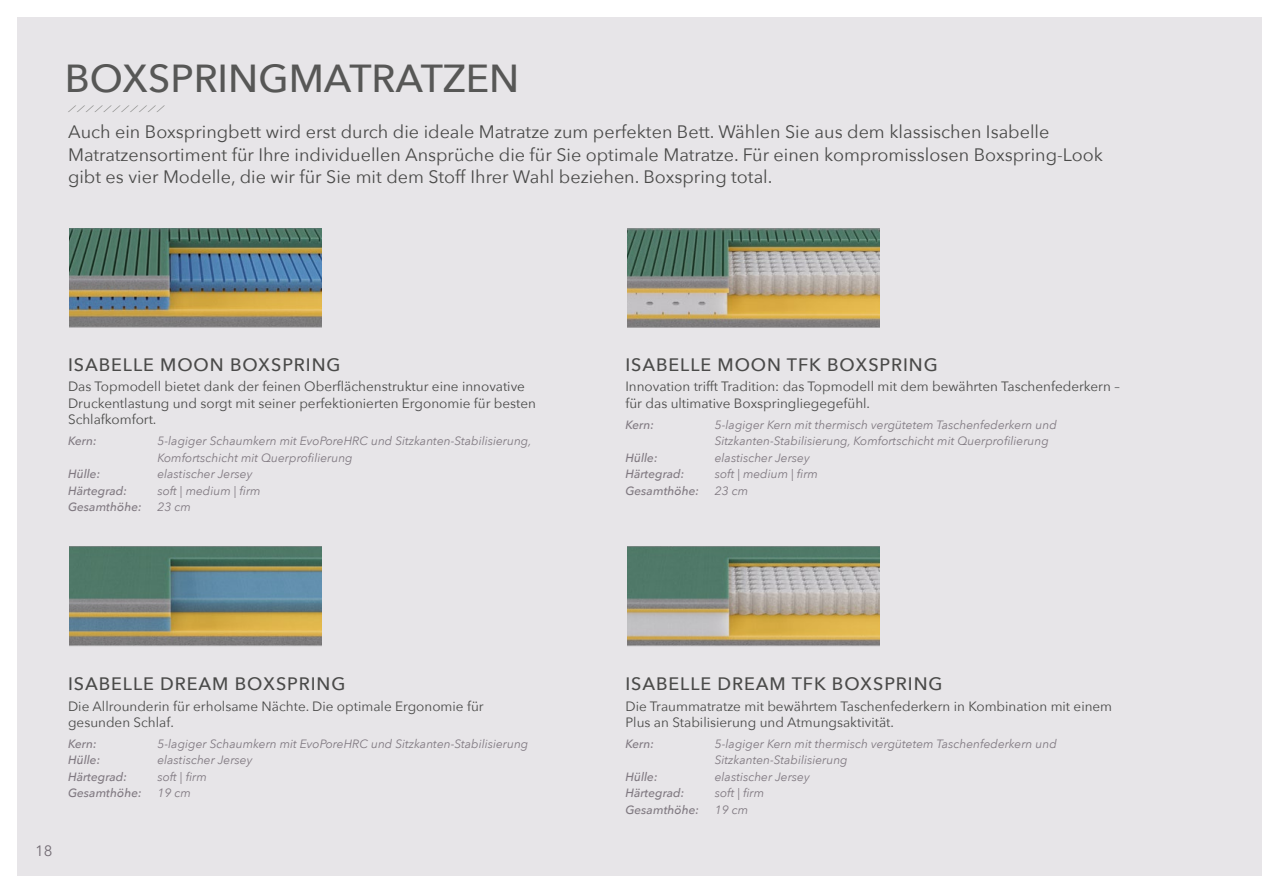
<style>
.page{position:relative;width:1262px;height:893px;background:#fff}
.page>*{position:absolute;margin:0;border:0;box-sizing:border-box;transform-origin:0 0}
.t1{font:500 39px "Avenir Next";color:#575756}
.t2{font:18px/22.5px "Avenir Next";color:#4a4a49}
.t3{font:500 18px "Avenir Next";letter-spacing:.05em;color:#4a4a49}
.t4{font:15px "Avenir Next";color:#746d75}
.t5{font:13.5px/16.5px "Avenir Next";color:#4a4a49}
.t6{font:italic 12px/16.5px "Avenir Next";color:#807981}
.t7{font:italic 500 12px "Avenir Next";color:#807981}
</style>
<div class="page">
<div style="left:0;top:0;width:1261px;height:893px;background:#e7e5e8"></div>
<svg style="left:68px;top:105px;width:97px;height:7px"></svg>
<img style="left:69px;top:229px;width:252px;height:99px">
<img style="left:69px;top:546px;width:252px;height:101px">
<img style="left:627px;top:546px;width:251px;height:101px">
<img style="left:627px;top:229px;width:251px;height:99px">
<div style="left:0;top:0;width:1261px;height:17px;background:#fff"></div>
<div style="left:0;top:876px;width:1261px;height:17px;background:#fff"></div>
<div style="left:0;top:0;width:17px;height:893px;background:#fff"></div>
<h1 class="t1" style="left:65px;top:45px;width:456px">BOXSPRINGMATRATZEN</h1>
<p class="t2" style="left:68px;top:120px;width:1036px">Auch ein Boxspringbett wird erst durch die ideale Matratze zum perfekten Bett. Wählen Sie aus dem klassischen Isabelle<br>Matratzensortiment für Ihre individuellen Ansprüche die für Sie optimale Matratze. Für einen kompromisslosen Boxspring-Look gibt es vier Modelle, die wir für Sie mit dem Stoff Ihrer Wahl beziehen. Boxspring total.</p>
<h2 class="t3" style="left:68px;top:349px;width:274px">ISABELLE MOON BOXSPRING</h2>
<p class="t5" style="left:68px;top:378px;width:469px">Das Topmodell bietet dank der feinen Oberflächenstruktur eine innovative<br>Druckentlastung und sorgt mit seiner perfektionierten Ergonomie für besten<br>Schlafkomfort.</p>
<p class="t7" style="left:68px;top:431px;width:30px">Kern:</p>
<p class="t6" style="left:157px;top:432px;width:375px">5-lagiger Schaumkern mit EvoPoreHRC und Sitzkanten-Stabilisierung,<br>Komfortschicht mit Querprofilierung</p>
<p class="t7" style="left:68px;top:464px;width:34px">Hülle:</p>
<p class="t6" style="left:157px;top:465px;width:96px">elastischer Jersey</p>
<p class="t7" style="left:68px;top:480px;width:60px">Härtegrad:</p>
<p class="t6" style="left:157px;top:482px;width:105px">soft | medium | firm</p>
<p class="t7" style="left:68px;top:497px;width:75px">Gesamthöhe:</p>
<p class="t6" style="left:157px;top:498px;width:35px">23 cm</p>
<h2 class="t3" style="left:68px;top:668px;width:279px">ISABELLE DREAM BOXSPRING</h2>
<p class="t5" style="left:68px;top:697px;width:417px">Die Allrounderin für erholsame Nächte. Die optimale Ergonomie für gesunden Schlaf.</p>
<p class="t7" style="left:68px;top:733px;width:30px">Kern:</p>
<p class="t6" style="left:157px;top:735px;width:372px">5-lagiger Schaumkern mit EvoPoreHRC und Sitzkanten-Stabilisierung</p>
<p class="t7" style="left:68px;top:750px;width:34px">Hülle:</p>
<p class="t6" style="left:157px;top:751px;width:96px">elastischer Jersey</p>
<p class="t7" style="left:68px;top:766px;width:60px">Härtegrad:</p>
<p class="t6" style="left:157px;top:768px;width:51px">soft | firm</p>
<p class="t7" style="left:68px;top:783px;width:75px">Gesamthöhe:</p>
<p class="t6" style="left:157px;top:784px;width:35px">19 cm</p>
<p class="t4" style="left:35px;top:838px;width:19px">18</p>
<h2 class="t3" style="left:625px;top:349px;width:314px">ISABELLE MOON TFK BOXSPRING</h2>
<p class="t5" style="left:625px;top:378px;width:496px">Innovation trifft Tradition: das Topmodell mit dem bewährten Taschenfederkern – für das ultimative Boxspringliegegefühl.</p>
<p class="t7" style="left:625px;top:415px;width:30px">Kern:</p>
<p class="t6" style="left:714px;top:416px;width:343px">5-lagiger Kern mit thermisch vergütetem Taschenfederkern und<br>Sitzkanten-Stabilisierung, Komfortschicht mit Querprofilierung</p>
<p class="t7" style="left:625px;top:448px;width:34px">Hülle:</p>
<p class="t6" style="left:714px;top:449px;width:96px">elastischer Jersey</p>
<p class="t7" style="left:625px;top:464px;width:60px">Härtegrad:</p>
<p class="t6" style="left:714px;top:465px;width:105px">soft | medium | firm</p>
<p class="t7" style="left:625px;top:481px;width:75px">Gesamthöhe:</p>
<p class="t6" style="left:714px;top:482px;width:35px">23 cm</p>
<h2 class="t3" style="left:625px;top:668px;width:318px">ISABELLE DREAM TFK BOXSPRING</h2>
<p class="t5" style="left:625px;top:697px;width:488px">Die Traummatratze mit bewährtem Taschenfederkern in Kombination mit einem<br>Plus an Stabilisierung und Atmungsaktivität.</p>
<p class="t7" style="left:625px;top:733px;width:30px">Kern:</p>
<p class="t6" style="left:714px;top:735px;width:343px">5-lagiger Kern mit thermisch vergütetem Taschenfederkern und<br>Sitzkanten-Stabilisierung</p>
<p class="t7" style="left:625px;top:766px;width:34px">Hülle:</p>
<p class="t6" style="left:714px;top:768px;width:96px">elastischer Jersey</p>
<p class="t7" style="left:625px;top:783px;width:60px">Härtegrad:</p>
<p class="t6" style="left:714px;top:784px;width:51px">soft | firm</p>
<p class="t7" style="left:625px;top:799px;width:75px">Gesamthöhe:</p>
<p class="t6" style="left:714px;top:801px;width:35px">19 cm</p>
</div>
